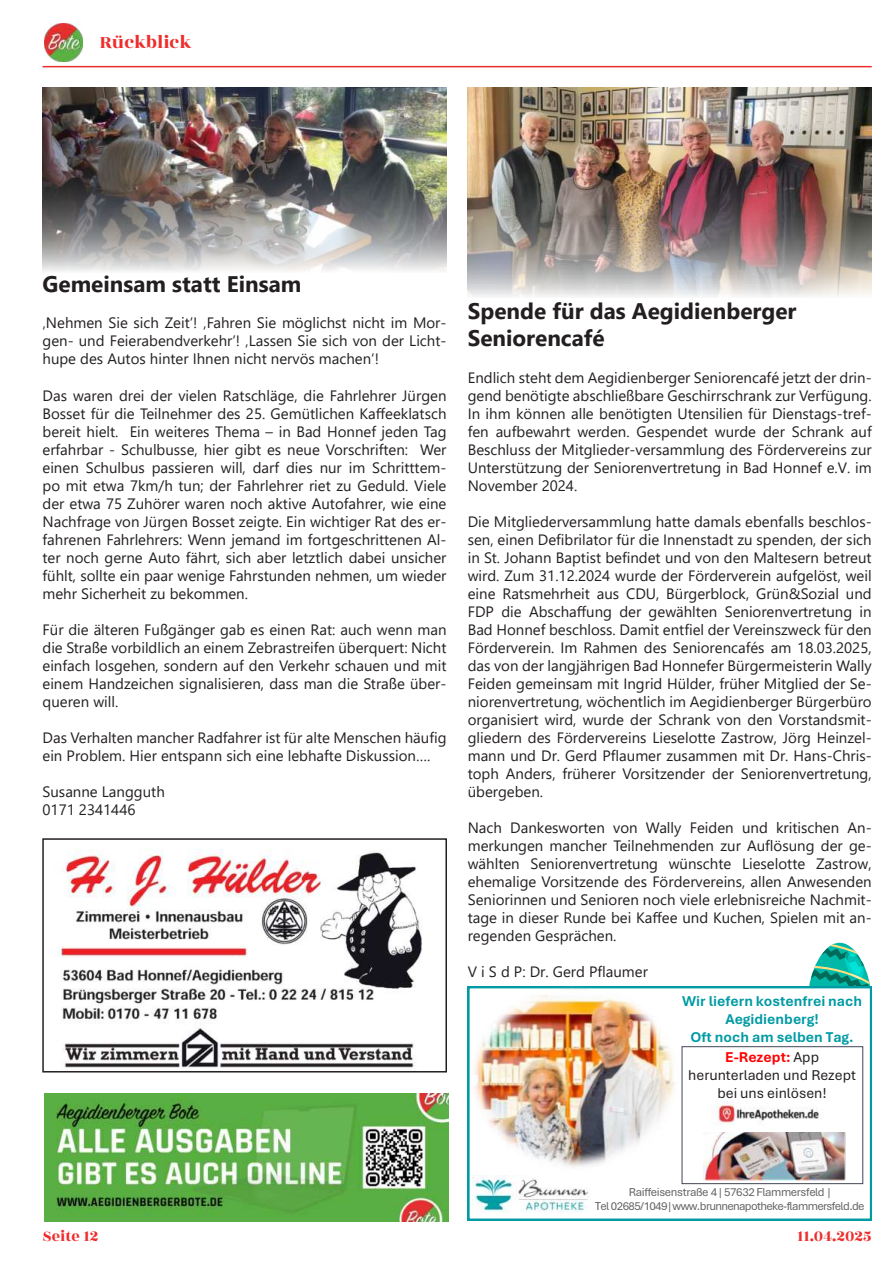
<style>
.page{position:relative;width:893px;height:1263px;background:#fff}
.page>*{position:absolute;margin:0;border:0;box-sizing:border-box;transform-origin:0 0}
.t1{font:700 22.5px/27px "Segoe UI";color:#231f20}
.t2{font:19.5px "Rozha One";color:#ee2d2d}
.t3{font:16.5px "Rozha One";color:#ee2d2d}
.t4{font:15px/18px "Segoe UI";color:#231f20;text-align:justify}
.t5{font:700 15px/18px "Aptos";color:#009ba4;text-align:center}
.t6{font:15px/18px "Aptos";color:#231f20;text-align:center}
.t7{font:12px/14.4px "Aptos";letter-spacing:-.04em;color:#636366;text-align:center}
.s1{font-weight:700;color:#f00}
</style>
<div class="page">
<hr style="left:43px;top:66px;width:829px;height:1px;background:#ee2d2d">
<img style="left:45px;top:23px;width:38px;height:39px">
<svg style="left:809px;top:943px;width:61px;height:43px"></svg>
<svg style="left:468px;top:986px;width:404px;height:234px"></svg>
<img style="left:472px;top:1175px;width:118px;height:41px">
<img style="left:469px;top:986px;width:211px;height:185px">
<img style="left:703px;top:1131px;width:143px;height:50px">
<img style="left:699px;top:1101px;width:149px;height:30px">
<div style="left:682px;top:1046px;width:181px;height:138px;border:1px solid #424655"></div>
<img style="left:58px;top:849px;width:364px;height:219px">
<div style="left:42px;top:838px;width:405px;height:234px;border:2px solid #231f20"></div>
<img style="left:42px;top:87px;width:405px;height:184px">
<img style="left:468px;top:87px;width:404px;height:210px">
<img style="left:45px;top:1094px;width:404px;height:127px">
<h2 class="t2" style="left:100px;top:35px;width:93px">Rückblick</h2>
<h1 class="t1" style="left:43px;top:273px;width:260px">Gemeinsam statt Einsam</h1>
<p class="t4" style="left:43px;top:316px;width:405px">‚Nehmen Sie sich Zeit‘! ‚Fahren Sie möglichst nicht im Mor&shy;gen- und Feierabendverkehr‘! ‚Lassen Sie sich von der Licht&shy;hupe des Autos hinter Ihnen nicht nervös machen‘!</p>
<p class="t4" style="left:43px;top:388px;width:405px">Das waren drei der vielen Ratschläge, die Fahrlehrer Jürgen Bosset für die Teilnehmer des 25. Gemütlichen Ka昀昀eeklatsch bereit hielt. Ein weiteres Thema – in Bad Honnef jeden Tag erfahrbar - Schulbusse, hier gibt es neue Vorschriften: Wer einen Schulbus passieren will, darf dies nur im Schritttem&shy;po mit etwa 7km/h tun; der Fahrlehrer riet zu Geduld. Viele der etwa 75 Zuhörer waren noch aktive Autofahrer, wie eine Nachfrage von Jürgen Bosset zeigte. Ein wichtiger Rat des er&shy;fahrenen Fahrlehrers: Wenn jemand im fortgeschrittenen Al&shy;ter noch gerne Auto fährt, sich aber letztlich dabei unsicher fühlt, sollte ein paar wenige Fahrstunden nehmen, um wieder mehr Sicherheit zu bekommen.</p>
<p class="t4" style="left:43px;top:622px;width:405px">Für die älteren Fußgänger gab es einen Rat: auch wenn man die Straße vorbildlich an einem Zebrastreifen überquert: Nicht einfach losgehen, sondern auf den Verkehr schauen und mit einem Handzeichen signalisieren, dass man die Straße über&shy;queren will.</p>
<p class="t4" style="left:43px;top:727px;width:405px">Das Verhalten mancher Radfahrer ist für alte Menschen häu昀椀g ein Problem. Hier entspann sich eine lebhafte Diskussion….</p>
<p class="t4" style="left:43px;top:784px;width:124px">Susanne Langguth<br>0171 2341446</p>
<h1 class="t1" style="left:468px;top:300px;width:330px">Spende für das Aegidienberger<br>Seniorencafé</h1>
<p class="t4" style="left:468px;top:370px;width:405px">Endlich steht dem Aegidienberger Seniorencafé jetzt der drin&shy;gend benötigte abschließbare Geschirrschrank zur Verfügung.<br>In ihm können alle benötigten Utensilien für Dienstags-tref&shy;fen aufbewahrt werden. Gespendet wurde der Schrank auf Beschluss der Mitglieder-versammlung des Fördervereins zur Unterstützung der Seniorenvertretung in Bad Honnef e.V. im November 2024.</p>
<p class="t4" style="left:468px;top:514px;width:405px">Die Mitgliederversammlung hatte damals ebenfalls beschlos&shy;sen, einen De昀椀brilator für die Innenstadt zu spenden, der sich in St. Johann Baptist be昀椀ndet und von den Maltesern betreut wird. Zum 31.12.2024 wurde der Förderverein aufgelöst, weil eine Ratsmehrheit aus CDU, Bürgerblock, Grün&amp;Sozial und FDP die Abscha昀昀ung der gewählten Seniorenvertretung in Bad Honnef beschloss. Damit ent昀椀el der Vereinszweck für den Förderverein. Im Rahmen des Seniorencafés am 18.03.2025, das von der langjährigen Bad Honnefer Bürgermeisterin Wally Feiden gemeinsam mit Ingrid Hülder, früher Mitglied der Se&shy;niorenvertretung, wöchentlich im Aegidienberger Bürgerbüro organisiert wird, wurde der Schrank von den Vorstandsmit&shy;gliedern des Fördervereins Lieselotte Zastrow, Jörg Heinzel&shy;mann und Dr. Gerd P昀氀aumer zusammen mit Dr. Hans-Chris&shy;toph Anders, früherer Vorsitzender der Seniorenvertretung, übergeben.</p>
<p class="t4" style="left:468px;top:820px;width:405px">Nach Dankesworten von Wally Feiden und kritischen An&shy;merkungen mancher Teilnehmenden zur Au昀氀ösung der ge&shy;wählten Seniorenvertretung wünschte Lieselotte Zastrow, ehemalige Vorsitzende des Fördervereins, allen Anwesenden Seniorinnen und Senioren noch viele erlebnisreiche Nachmit&shy;tage in dieser Runde bei Ka昀昀ee und Kuchen, Spielen mit an&shy;regenden Gesprächen.</p>
<p class="t4" style="left:468px;top:961px;width:182px">V i S d P: Dr. Gerd P昀氀aumer</p>
<p class="t5" style="left:682px;top:993px;width:181px">Wir liefern kostenfrei nach<br>Aegidienberg!<br>Oft noch am selben Tag.</p>
<p class="t6" style="left:688px;top:1049px;width:169px"><span class="s1">E-Rezept:</span> App herunterladen und Rezept bei uns einlˆsen!</p>
<p class="t7" style="left:595px;top:1185px;width:271px">Raiffeisenstrafle 4 | 57632 Flammersfeld |<br>Tel 02685/1049 | www.brunnenapotheke-flammersfeld.de</p>
<p class="t3" style="left:43px;top:1230px;width:57px">Seite 12</p>
<p class="t3" style="left:797px;top:1226px;width:76px">11.04.2025</p>
</div>
